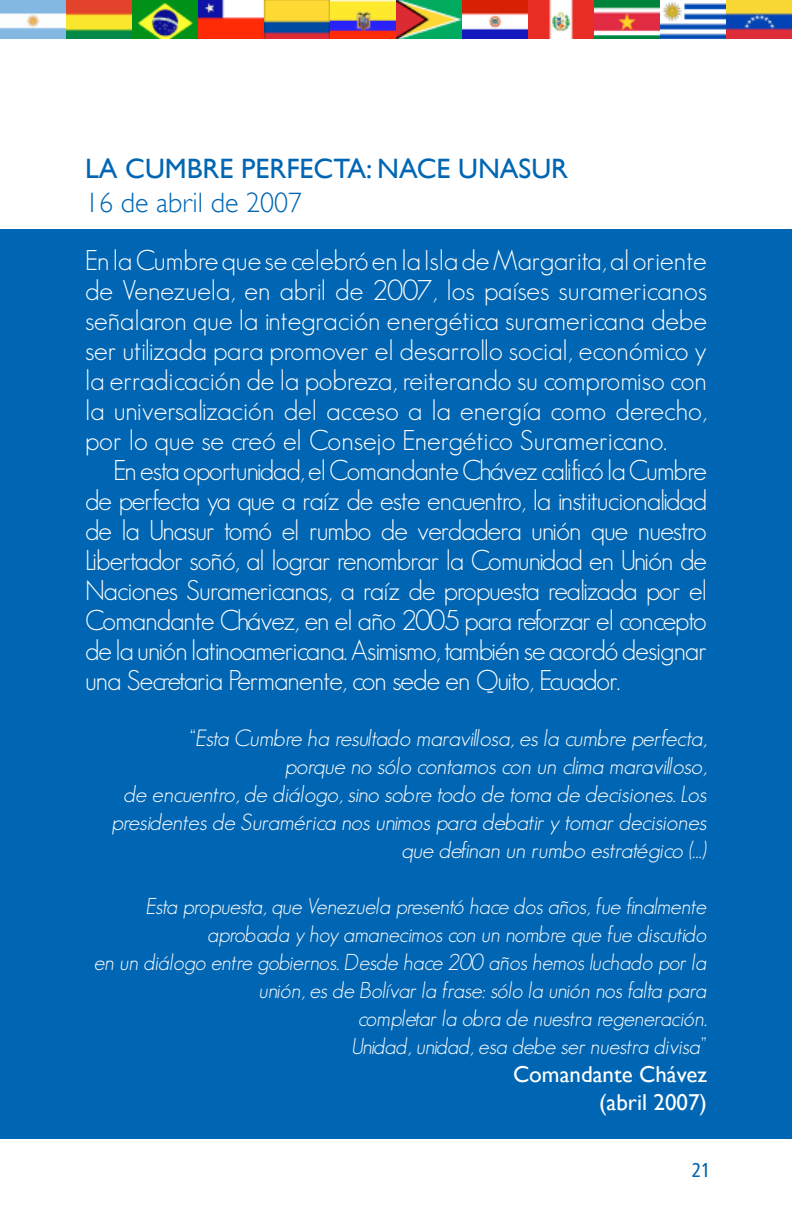
<style>
.page{position:relative;width:792px;height:1224px;background:#fff}
.page>*{position:absolute;margin:0;border:0;box-sizing:border-box;transform-origin:0 0}
.t1{font:300 28px/30px "Geosans";letter-spacing:-.03em;color:#fff;text-align:justify}
.t2{font:28px "Gill Sans";color:#0066b3}
.t3{font:300 28px "Gill Sans";color:#0066b3}
.t4{font:italic 300 23px/28px "Geosans";letter-spacing:-.01em;color:#fff;text-align:right}
.t5{font:23px/28px "Gill Sans";color:#fff;text-align:right}
.t6{font:italic 300 22.4px/28px "Geosans";letter-spacing:-.01em;color:#fff;text-align:right}
.t7{font:condensed 20px "Frutiger LT Std";color:#0066b3}
</style>
<div class="page">
<img style="left:0;top:0;width:66px;height:39px">
<svg style="left:462px;top:0;width:66px;height:39px"></svg>
<svg style="left:198px;top:0;width:66px;height:39px"></svg>
<svg style="left:660px;top:2px;width:66px;height:37px"></svg>
<svg style="left:330px;top:0;width:66px;height:39px;background:#c78c5b"></svg>
<svg style="left:66px;top:0;width:66px;height:39px;background:#b79431"></svg>
<svg style="left:528px;top:0;width:66px;height:39px;fill:#e72d24"></svg>
<svg style="left:264px;top:0;width:66px;height:39px;background:#af9352"></svg>
<svg style="left:726px;top:0;width:66px;height:39px;background:#987668"></svg>
<svg style="left:396px;top:0;width:66px;height:39px;background:#709556"></svg>
<svg style="left:132px;top:0;width:66px;height:39px;background:#3c9337"></svg>
<svg style="left:594px;top:0;width:66px;height:39px"></svg>
<div style="left:0;top:229px;width:792px;height:910px;background:#0066b3"></div>
<p class="t2" style="left:85px;top:152px;width:485px">LA CUMBRE PERFECTA: NACE UNASUR</p>
<p class="t3" style="left:85px;top:186px;width:219px">16 de abril de 2007</p>
<p class="t1" style="left:85px;top:245px;width:623px">En la Cumbre que se celebró en la Isla de Margarita, al oriente de Venezuela, en abril de 2007, los países suramericanos señalaron que la integración energética suramericana debe ser utilizada para promover el desarrollo social, económico y la erradicación de la pobreza, reiterando su compromiso con la universalización del acceso a la energía como derecho, por lo que se creó el Consejo Energético Suramericano.</p>
<p class="t1" style="left:85px;top:455px;width:624px;text-indent:28px">En esta oportunidad, el Comandante Chávez calificó la Cumbre de perfecta ya que a raíz de este encuentro, la institucionalidad de la Unasur tomó el rumbo de verdadera unión que nuestro Libertador soñó, al lograr renombrar la Comunidad en Unión de Naciones Suramericanas, a raíz de propuesta realizada por el Comandante Chávez, en el año 2005 para reforzar el concepto de la unión latinoamericana. Asimismo, también se acordó designar una Secretaria Permanente, con sede en Quito, Ecuador.</p>
<p class="t4" style="left:112px;top:724px;width:597px">“Esta Cumbre ha resultado maravillosa, es la cumbre perfecta,<br>porque no sólo contamos con un clima maravilloso,<br>de encuentro, de diálogo, sino sobre todo de toma de decisiones. Los presidentes de Suramérica nos unimos para debatir y tomar decisiones que definan un rumbo estratégico (…)</p>
<p class="t6" style="left:94px;top:892px;width:614px">Esta propuesta, que Venezuela presentó hace dos años, fue finalmente aprobada y hoy amanecimos con un nombre que fue discutido<br>en un diálogo entre gobiernos. Desde hace 200 años hemos luchado por la unión, es de Bolívar la frase: sólo la unión nos falta para<br>completar la obra de nuestra regeneración.<br>Unidad, unidad, esa debe ser nuestra divisa”</p>
<p class="t5" style="left:513px;top:1060px;width:195px">Comandante Chávez (abril 2007)</p>
<p class="t7" style="left:692px;top:1158px;width:21px">21</p>
</div>
